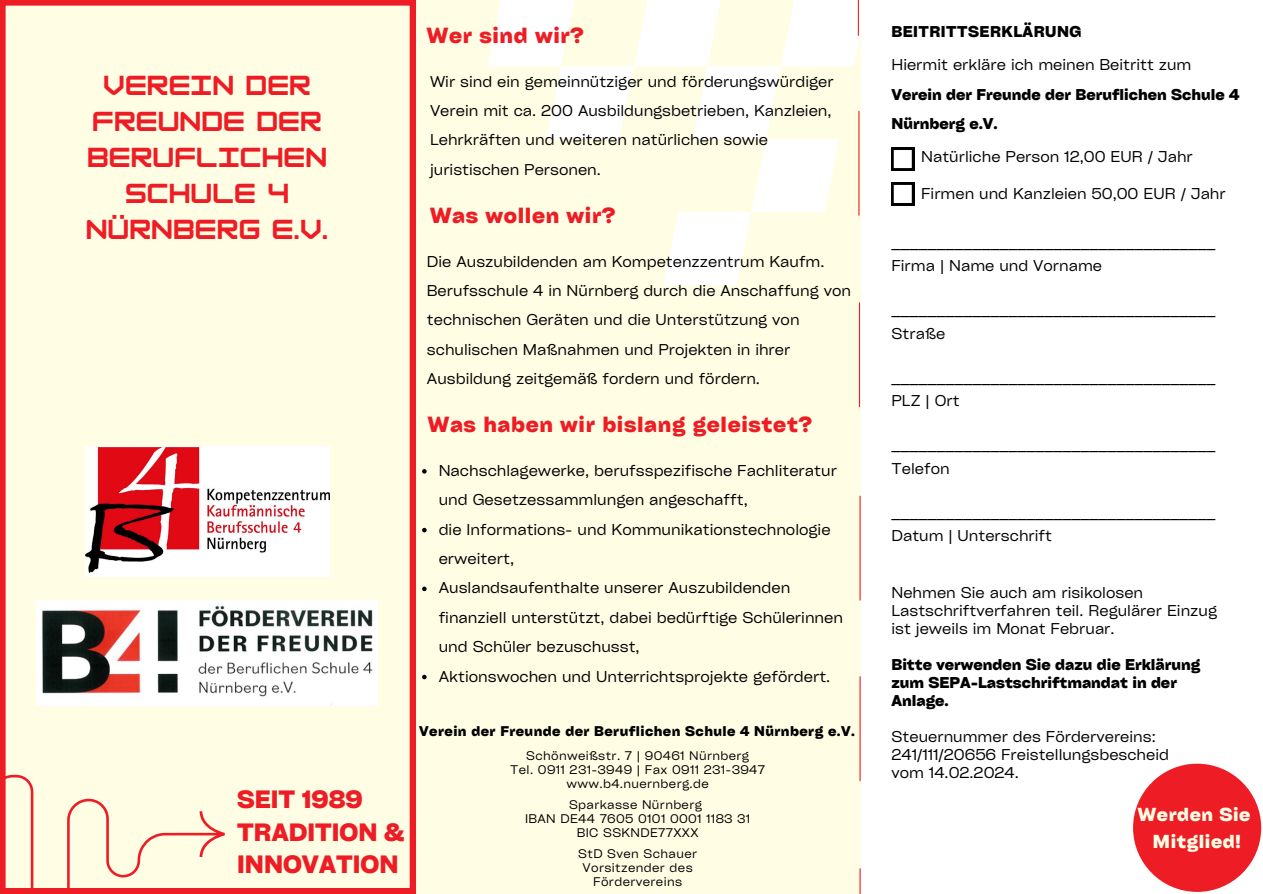
<style>
.page{position:relative;width:1263px;height:894px;background:#fff}
.page>*{position:absolute;margin:0;border:0;box-sizing:border-box;transform-origin:0 0}
.t1{font:700 24px/36px "HK Modular";letter-spacing:.03em;color:#ee1d25;text-align:center}
.t2{font:700 24px/32.7px "Cy Grotesk Key";color:#ee1d25}
.t3{font:700 21px "Cy Grotesk Key";letter-spacing:.03em;color:#ee1d25}
.t4{font:700 18px/27px "Cy Grotesk Key";letter-spacing:.03em;color:#fffee4;text-align:center}
.t5{font:15px/29.2px "Cy Grotesk Key";color:#000}
.t6{font:700 15px/29.2px "Cy Grotesk Key";color:#000}
.t7{font:700 15px "Cy Grotesk Key";letter-spacing:.03em;color:#000}
.t8{font:700 13.5px "Cy Grotesk Key";letter-spacing:.03em;color:#000}
.t9{font:12px "Cy Grotesk Key";letter-spacing:.03em;color:#000}
.s1{font-weight:400}
</style>
<div class="page">
<div style="left:0;top:0;width:860px;height:893px;background:#fffee4"></div>
<svg style="left:0;top:0;width:415px;height:893px"></svg>
<svg style="left:488px;top:0;width:373px;height:285px"></svg>
<svg style="left:0;top:774px;width:225px;height:119px"></svg>
<div style="left:1133px;top:763px;width:128px;height:128px;background:#ee1d25;border-radius:50%"></div>
<hr style="left:859px;top:676px;width:2px;height:104px;background:#ee1d25">
<hr style="left:859px;top:496px;width:2px;height:104px;background:#ee1d25">
<hr style="left:859px;top:303px;width:1px;height:103px;background:#ee1d25">
<hr style="left:858px;top:111px;width:1px;height:104px;background:#ee1d25">
<hr style="left:859px;top:868px;width:2px;height:25px;background:#ee1d25">
<svg style="left:891px;top:183px;width:23px;height:22px"></svg>
<svg style="left:891px;top:148px;width:23px;height:22px"></svg>
<hr style="left:858px;top:0;width:1px;height:35px;background:#ee1d25">
<img style="left:37px;top:600px;width:341px;height:105px">
<img style="left:86px;top:446px;width:244px;height:130px">
<svg style="left:422px;top:469px;width:5px;height:4px"></svg>
<svg style="left:422px;top:527px;width:5px;height:5px"></svg>
<svg style="left:422px;top:586px;width:5px;height:5px"></svg>
<svg style="left:422px;top:674px;width:5px;height:5px"></svg>
<p class="t1" style="left:86px;top:67px;width:243px">VEREIN DER<br>FREUNDE DER<br>BERUFLICHEN<br>SCHULE 4<br>NÜRNBERG E.V.</p>
<p class="t3" style="left:427px;top:22px;width:158px">Wer sind wir?</p>
<p class="t5" style="left:430px;top:66px;width:405px">Wir sind ein gemeinnütziger und förderungswürdiger Verein mit ca. 200 Ausbildungsbetrieben, Kanzleien, Lehrkräften und weiteren natürlichen sowie juristischen Personen.</p>
<p class="t3" style="left:430px;top:202px;width:187px">Was wollen wir?</p>
<p class="t5" style="left:427px;top:246px;width:425px">Die Auszubildenden am Kompetenzzentrum Kaufm.<br>Berufsschule 4 in Nürnberg durch die Anschaffung von technischen Geräten und die Unterstützung von schulischen Maßnahmen und Projekten in ihrer Ausbildung zeitgemäß fordern und fördern.</p>
<p class="t3" style="left:428px;top:411px;width:385px">Was haben wir bislang geleistet?</p>
<p class="t5" style="left:439px;top:455px;width:400px">Nachschlagewerke, berufsspezifische Fachliteratur und Gesetzessammlungen angeschafft,</p>
<p class="t5" style="left:439px;top:514px;width:393px">die Informations- und Kommunikationstechnologie erweitert,</p>
<h6 class="t5" style="left:439px;top:572px;width:406px">Auslandsaufenthalte unserer Auszubildenden finanziell unterstützt, dabei bedürftige Schülerinnen und Schüler bezuschusst,</h6>
<p class="t5" style="left:439px;top:660px;width:393px">Aktionswochen und Unterrichtsprojekte gefördert.</p>
<p class="t2" style="left:237px;top:781px;width:168px">SEIT 1989<br>TRADITION &amp;<br>INNOVATION</p>
<p class="t8" style="left:419px;top:722px;width:437px">Verein der Freunde der Beruflichen Schule 4 Nürnberg e.V.</p>
<p class="t9" style="left:526px;top:747px;width:224px">Schönweißstr. 7 | 90461 Nürnberg</p>
<h3 class="t9" style="left:510px;top:761px;width:256px">Tel. 0911 231-3949 | Fax 0911 231-3947</h3>
<p class="t9" style="left:566px;top:775px;width:144px">www.b4.nuernberg.de</p>
<h3 class="t9" style="left:569px;top:796px;width:134px">Sparkasse Nürnberg</h3>
<p class="t9" style="left:525px;top:810px;width:227px">IBAN DE44 7605 0101 0001 1183 31</p>
<p class="t9" style="left:577px;top:824px;width:123px">BIC SSKNDE77XXX</p>
<p class="t9" style="left:578px;top:845px;width:120px">StD Sven Schauer</p>
<p class="t9" style="left:583px;top:859px;width:112px">Vorsitzender des</p>
<p class="t9" style="left:593px;top:873px;width:90px">Fördervereins</p>
<p class="t7" style="left:891px;top:22px;width:191px">BEITRITTSERKLÄRUNG</p>
<h2 class="t6" style="left:891px;top:50px;width:349px"><span class="s1">Hiermit erkläre ich meinen Beitritt zum<br></span>Verein der Freunde der Beruflichen Schule 4<br>Nürnberg e.V.</h2>
<p class="t5" style="left:921px;top:141px;width:273px">Natürliche Person 12,00 EUR / Jahr</p>
<p class="t5" style="left:921px;top:178px;width:306px">Firmen und Kanzleien 50,00 EUR / Jahr</p>
<p class="t5" style="left:891px;top:228px;width:325px">____________________________________</p>
<p class="t5" style="left:891px;top:250px;width:212px">Firma | Name und Vorname</p>
<p class="t5" style="left:891px;top:295px;width:325px">____________________________________</p>
<p class="t5" style="left:891px;top:318px;width:55px">Straße</p>
<p class="t5" style="left:891px;top:363px;width:325px">____________________________________</p>
<h1 class="t5" style="left:891px;top:385px;width:70px">PLZ | Ort</h1>
<p class="t5" style="left:891px;top:430px;width:325px">____________________________________</p>
<h5 class="t5" style="left:891px;top:453px;width:60px">Telefon</h5>
<p class="t5" style="left:891px;top:498px;width:325px">____________________________________</p>
<p class="t5" style="left:891px;top:520px;width:162px">Datum | Unterschrift</p>
<p class="t5" style="left:891px;top:582px;width:327px;line-height:18px">Nehmen Sie auch am risikolosen<br>Lastschriftverfahren teil. Regulärer Einzug ist jeweils im Monat Februar.</p>
<p class="t6" style="left:891px;top:654px;width:310px;line-height:18px">Bitte verwenden Sie dazu die Erklärung zum SEPA-Lastschriftmandat in der<br>Anlage.</p>
<p class="t5" style="left:891px;top:726px;width:279px;line-height:18px">Steuernummer des Fördervereins:<br>241/111/20656 Freistellungsbescheid</p>
<p class="t5" style="left:891px;top:757px;width:129px">vom 14.02.2024.</p>
<p class="t4" style="left:1138px;top:799px;width:114px">Werden Sie<br>Mitglied!</p>
</div>
